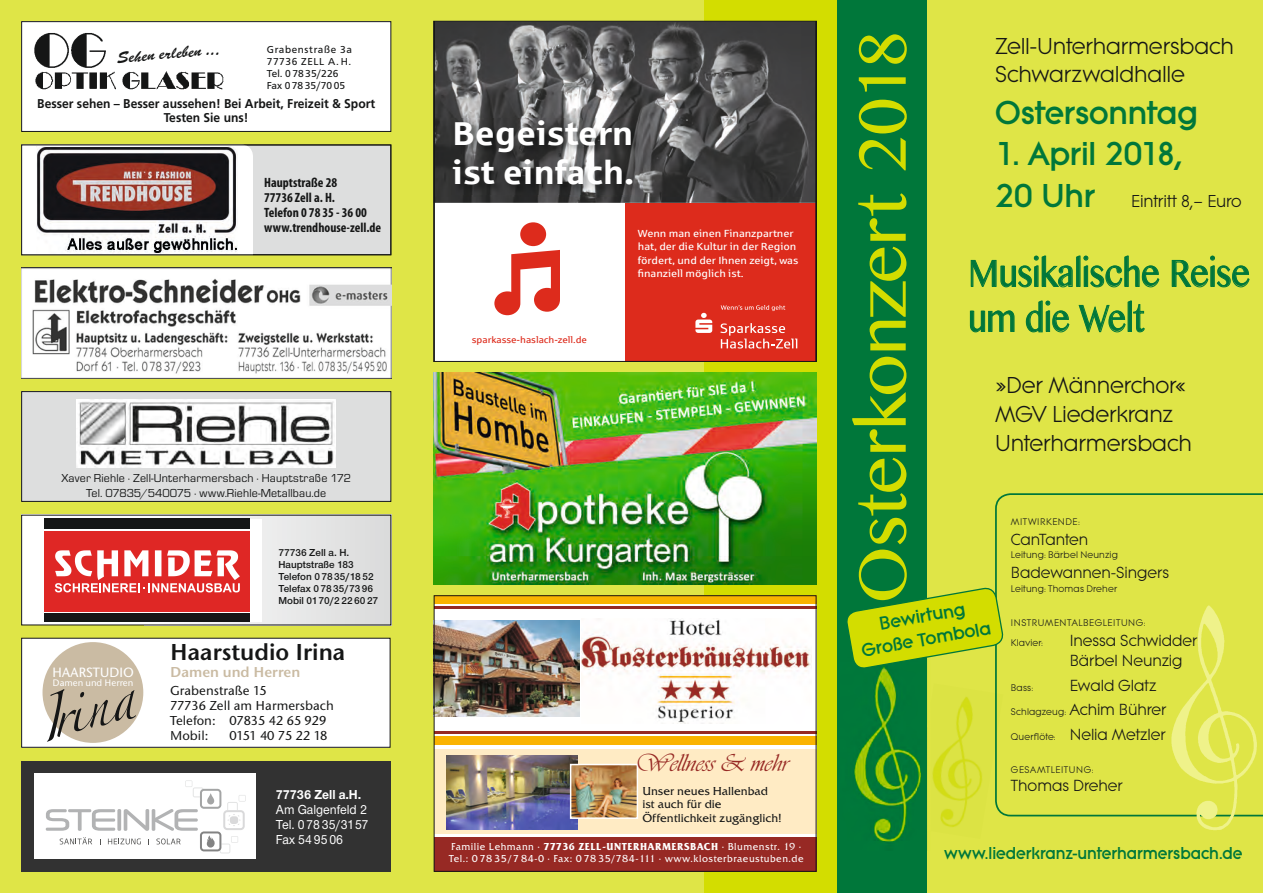
<style>
.page{position:relative;width:1263px;height:893px;background:#dfe547}
.page>*{position:absolute;margin:0;border:0;box-sizing:border-box;transform-origin:0 0}
.t1{font:79.35px "Khmer MN";letter-spacing:-.01em;color:#d3dd00}
.t2{font:45px/45px "Khmer MN";color:#00773a;scale:.85 1}
.t3{font:800 34.5px "Litera D";letter-spacing:-.01em;color:#00773a}
.t4{font:700 33.15px/39.8px "Sparkasse Rg";letter-spacing:-.005em;color:#fff;scale:1.09 1}
.t5{font:25.8px "Vivaldi D";color:#972924}
.t6{font:24px/28.8px "Litera D";letter-spacing:-.01em;color:#151616}
.t7{font:24px "Stone Sans Itc T Semi";color:#151616}
.t8{font:800 19.35px/23.2px "Litera D";color:#00773a;text-align:center}
.t9{font:800 18px "Litera D";letter-spacing:-.005em;color:#00773a;scale:.96 1}
.t10{font:18px "Litera D";letter-spacing:-.01em;color:#151616}
.t11{font:16.8px/20.1px "Litera D";letter-spacing:-.005em;color:#151616}
.t12{font:16.2px "Brush Script D";color:#151616}
.t13{font:15px "Stone Sans Itc T Semi";color:#cabba3}
.t14{font:500 14.1px "Stone Sans Itc T";letter-spacing:-.02em;color:#fff}
.t15{font:700 condensed 13.5px/15px "Myriad Pro";color:#151616}
.t16{font:500 13.5px/15px "Stone Sans Itc T";color:#151616}
.t17{font:500 13.5px/15px "Nimbus Sans Novus T";color:#fff;scale:.95 1}
.t18{font:700 13.5px "Nimbus Sans Novus T";color:#fff;scale:.95 1}
.t19{font:500 13.5px "Stone Sans Itc T";letter-spacing:-.03em;color:#151616}
.t20{font:700 12.75px/13.5px "Frutiger";color:#151616;text-align:center;scale:.95 1}
.t21{font:12px/14.4px "Eurostile T";letter-spacing:.01em;color:#151616;text-align:center}
.t22{font:12px/13.5px "Friz Quadrata Itc T";color:#151616}
.t23{font:10.5px/11.2px "Friz Quadrata Itc T";letter-spacing:.05em;color:#fff;scale:.95 1}
.t24{font:600 10.5px/12px "Nimbus Sans Novus T";color:#151616}
.t25{font:10.5px/12px "Frutus T";letter-spacing:.055em;color:#151616}
.t26{font:10.35px/13.5px "Sparkasse Rg";letter-spacing:-.005em;color:#fff;scale:1.09 1}
.t27{font:10.05px "Litera D";letter-spacing:.02em;color:#151616}
.t28{font:10.05px/20.1px "Litera D";letter-spacing:.045em;color:#151616}
.t29{font:10.05px "Litera D";letter-spacing:.05em;color:#151616}
.t30{font:500 9.75px "Stone Sans Itc T";letter-spacing:-.005em;color:#fff}
.t31{font:9.3px "Sparkasse Rg";letter-spacing:-.005em;color:#dd2b1c;scale:1.09 1}
.s1{font-weight:700}
.s2{font-weight:800;font-size:34.5px;color:#00773a}
.s3{font-size:16.8px}
.s4{font-size:10.05px}
</style>
<div class="page">
<div style="left:22px;top:145px;width:369px;height:110px;background:#dddede"></div>
<div style="left:23px;top:147px;width:230px;height:106px;background:#fff"></div>
<img style="left:37px;top:147px;width:200px;height:106px">
<div style="left:21px;top:145px;width:370px;height:110px;border:1px solid #151616"></div>
<div style="left:21px;top:761px;width:370px;height:111px;background:#323232"></div>
<div style="left:34px;top:774px;width:221px;height:85px;background:#fff"></div>
<svg style="left:46px;top:780px;width:200px;height:73px"></svg>
<svg style="left:207px;top:793px;width:7px;height:11px"></svg>
<div style="left:22px;top:638px;width:368px;height:109px;background:#fff"></div>
<div style="left:21px;top:638px;width:369px;height:110px;border:1px solid #151616"></div>
<div style="left:22px;top:22px;width:369px;height:109px;background:#fff"></div>
<div style="left:21px;top:21px;width:370px;height:111px;border:1px solid #151616"></div>
<img style="left:34px;top:33px;width:72px;height:35px">
<img style="left:35px;top:71px;width:189px;height:18px">
<img style="left:21px;top:268px;width:370px;height:110px">
<div style="left:22px;top:392px;width:369px;height:109px;background:#dddede"></div>
<div style="left:21px;top:391px;width:370px;height:111px;border:1px solid #151616"></div>
<svg style="left:21px;top:514px;width:370px;height:111px;background:#d2d2d2"></svg>
<div style="left:145px;top:514px;width:246px;height:111px;background:#e3e4e4"></div>
<div style="left:704px;top:0;width:134px;height:893px;background:#d3dd00"></div>
<svg style="left:435px;top:23px;width:380px;height:337px;background:#9a6e6b"></svg>
<div style="left:433px;top:21px;width:384px;height:341px;border:1px solid #151616"></div>
<img style="left:434px;top:372px;width:382px;height:213px">
<div style="left:434px;top:595px;width:382px;height:277px;background:#fff"></div>
<div style="left:434px;top:750px;width:382px;height:84px;background:#ffebc4"></div>
<div style="left:434px;top:838px;width:382px;height:34px;background:#972924"></div>
<img style="left:436px;top:621px;width:143px;height:96px">
<img style="left:446px;top:756px;width:132px;height:73px">
<img style="left:573px;top:767px;width:62px;height:49px">
<div style="left:570px;top:764px;width:68px;height:55px;border:2px solid #fff"></div>
<img style="left:581px;top:620px;width:230px;height:103px">
<div style="left:434px;top:595px;width:382px;height:9px;background:#fab300"></div>
<hr style="left:434px;top:606px;width:382px;height:2px;background:#972924">
<div style="left:434px;top:736px;width:382px;height:8px;background:#fab300"></div>
<hr style="left:434px;top:732px;width:382px;height:2px;background:#972924">
<div style="left:434px;top:595px;width:382px;height:277px;border:1px solid #151616"></div>
<div style="left:838px;top:0;width:89px;height:893px;background:#00773a"></div>
<img style="left:854px;top:674px;width:74px;height:176px">
<img style="left:932px;top:697px;width:50px;height:130px">
<img style="left:927px;top:705px;width:1px;height:126px">
<img style="left:911px;top:727px;width:16px;height:103px">
<svg style="left:995px;top:493px;width:268px;height:323px"></svg>
<svg style="left:971px;top:255px;width:188px;height:33px"></svg>
<svg style="left:1172px;top:255px;width:78px;height:33px"></svg>
<svg style="left:970px;top:310px;width:45px;height:23px"></svg>
<svg style="left:1026px;top:300px;width:43px;height:32px"></svg>
<svg style="left:1078px;top:300px;width:67px;height:33px"></svg>
<svg style="left:847px;top:583px;width:157px;height:91px"></svg>
<img style="left:1149px;top:591px;width:114px;height:240px">
<img style="left:77px;top:399px;width:259px;height:68px">
<div style="left:32px;top:519px;width:229px;height:103px;background:#fff"></div>
<div style="left:44px;top:519px;width:206px;height:10px;background:#151616"></div>
<div style="left:44px;top:613px;width:206px;height:9px;background:#151616"></div>
<div style="left:44px;top:531px;width:206px;height:80px;background:#df2725"></div>
<svg style="left:55px;top:550px;width:185px;height:42px"></svg>
<div style="left:43px;top:642px;width:100px;height:101px;background:#cabba3;border-radius:50%"></div>
<svg style="left:47px;top:689px;width:89px;height:53px"></svg>
<p class="t25" style="left:267px;top:43px;width:87px">Grabenstraße 3a<br>77736 ZELL A.H.<br>Tel. 0 78 35/226<br>Fax 0 78 35/70 05</p>
<h3 class="t12" style="left:117px;top:48px;width:107px;rotate:-5deg">S ehen erleben ...</h3>
<p class="t20" style="left:37px;top:97px;width:357px">Besser sehen – Besser aussehen! Bei Arbeit, Freizeit &amp; Sport<br>Testen Sie uns!</p>
<p class="t15" style="left:264px;top:174px;width:119px">Hauptstraße 28<br>77736 Zell a. H.<br>Telefon 0 78 35 - 36 00 www.trendhouse-zell.de</p>
<p class="t21" style="left:61px;top:471px;width:291px">Xaver Riehle · Zell-Unterharmersbach · Hauptstraße 172<br>Tel. 07835/540075 · www.Riehle-Metallbau.de</p>
<h3 class="t14" style="left:52px;top:664px;width:83px">HAARSTUDIO</h3>
<p class="t30" style="left:53px;top:677px;width:82px">Damen und Herren</p>
<p class="t24" style="left:279px;top:546px;width:101px">77736 Zell a. H.<br>Hauptstraße 183<br>Telefon 078 35/18 52<br>Telefax 078 35/73 96<br>Mobil 0170/2 22 60 27</p>
<h3 class="t7" style="left:170px;top:638px;width:177px">Haarstudio Irina</h3>
<h3 class="t13" style="left:170px;top:663px;width:132px">Damen und Herren</h3>
<p class="t16" style="left:170px;top:683px;width:165px">Grabenstraße 15<br>77736 Zell am Harmersbach<br>Telefon: 07835 42 65 929<br>Mobil:</p>
<p class="t19" style="left:230px;top:727px;width:99px">0151 40 75 22 18</p>
<p class="t18" style="left:276px;top:787px;width:91px">77736 Zell a.H.</p>
<p class="t17" style="left:276px;top:802px;width:99px">Am Galgenfeld 2<br>Tel. 0 78 35/3157<br>Fax 54 95 06</p>
<h3 class="t4" style="left:452px;top:112px;width:169px">Begeistern ist einfach.</h3>
<p class="t31" style="left:472px;top:334px;width:107px">sparkasse-haslach-zell.de</p>
<p class="t26" style="left:638px;top:226px;width:149px">Wenn man einen Finanzpartner hat, der die Kultur in der Region fördert, und der Ihnen zeigt, was finanziell möglich ist.</p>
<h3 class="t5" style="left:635px;top:747px;width:157px">Wellness &amp; mehr</h3>
<p class="t22" style="left:642px;top:784px;width:140px">Unser neues Hallenbad ist auch für die<br>Öffentlichkeit zugänglich!</p>
<p class="t23" style="left:449px;top:841px;width:375px">Familie Lehmann · <span class="s1">77736 ZELL-UNTERHARMERSBACH</span> · Blumenstr. 19 ·<br>Tel.: 078 35/7 84-0 · Fax: 078 35/784-111 · www.klosterbraeustuben.de</p>
<h1 class="t1" style="left:832px;top:604px;width:576px;rotate:-90deg">Osterkonzert 2018</h1>
<h3 class="t6" style="left:995px;top:31px;width:241px">Zell-Unterharmersbach<br>Schwarzwaldhalle</h3>
<h3 class="t3" style="left:995px;top:93px;width:204px">Ostersonntag</h3>
<h3 class="t3" style="left:995px;top:134px;width:189px">1. April 2018,</h3>
<h3 class="t10" style="left:995px;top:191px;width:248px"><span class="s2">20 Uhr</span> Eintritt 8,– Euro</h3>
<h2 class="t2" style="left:968px;top:248px;width:333px">Musikalische Reise um die Welt</h2>
<h3 class="t6" style="left:995px;top:371px;width:198px">»Der Männerchor«<br>MGV Liederkranz<br>Unterharmersbach</h3>
<p class="t29" style="left:1011px;top:517px;width:71px">MITWIRKENDE:</p>
<h3 class="t11" style="left:1011px;top:529px;width:79px">CanTanten</h3>
<p class="t27" style="left:1011px;top:550px;width:109px">Leitung: Bärbel Neunzig</p>
<h3 class="t11" style="left:1011px;top:562px;width:160px">Badewannen-Singers</h3>
<p class="t27" style="left:1011px;top:583px;width:108px">Leitung: Thomas Dreher</p>
<p class="t28" style="left:1011px;top:613px;width:136px">INSTRUMENTALBEGLEITUNG:<br>Klavier:</p>
<h3 class="t8" style="left:855px;top:615px;width:133px;rotate:-10deg">Bewirtung<br>Große Tombola</h3>
<h3 class="t11" style="left:1070px;top:630px;width:129px">Inessa Schwidder<br>Bärbel Neunzig</h3>
<p class="t27" style="left:1011px;top:682px;width:24px">Bass:</p>
<h3 class="t11" style="left:1070px;top:675px;width:88px">Ewald Glatz</h3>
<p class="t27" style="left:1011px;top:706px;width:157px">Schlagzeug: <span class="s3">Achim Bührer</span></p>
<h3 class="t11" style="left:1011px;top:724px;width:156px"><span class="s4">Querflöte:</span> Nelia Metzler</h3>
<p class="t29" style="left:1011px;top:764px;width:84px">GESAMTLEITUNG:</p>
<h3 class="t11" style="left:1011px;top:775px;width:113px">Thomas Dreher</h3>
<h3 class="t9" style="left:944px;top:842px;width:312px">www.liederkranz-unterharmersbach.de</h3>
</div>
